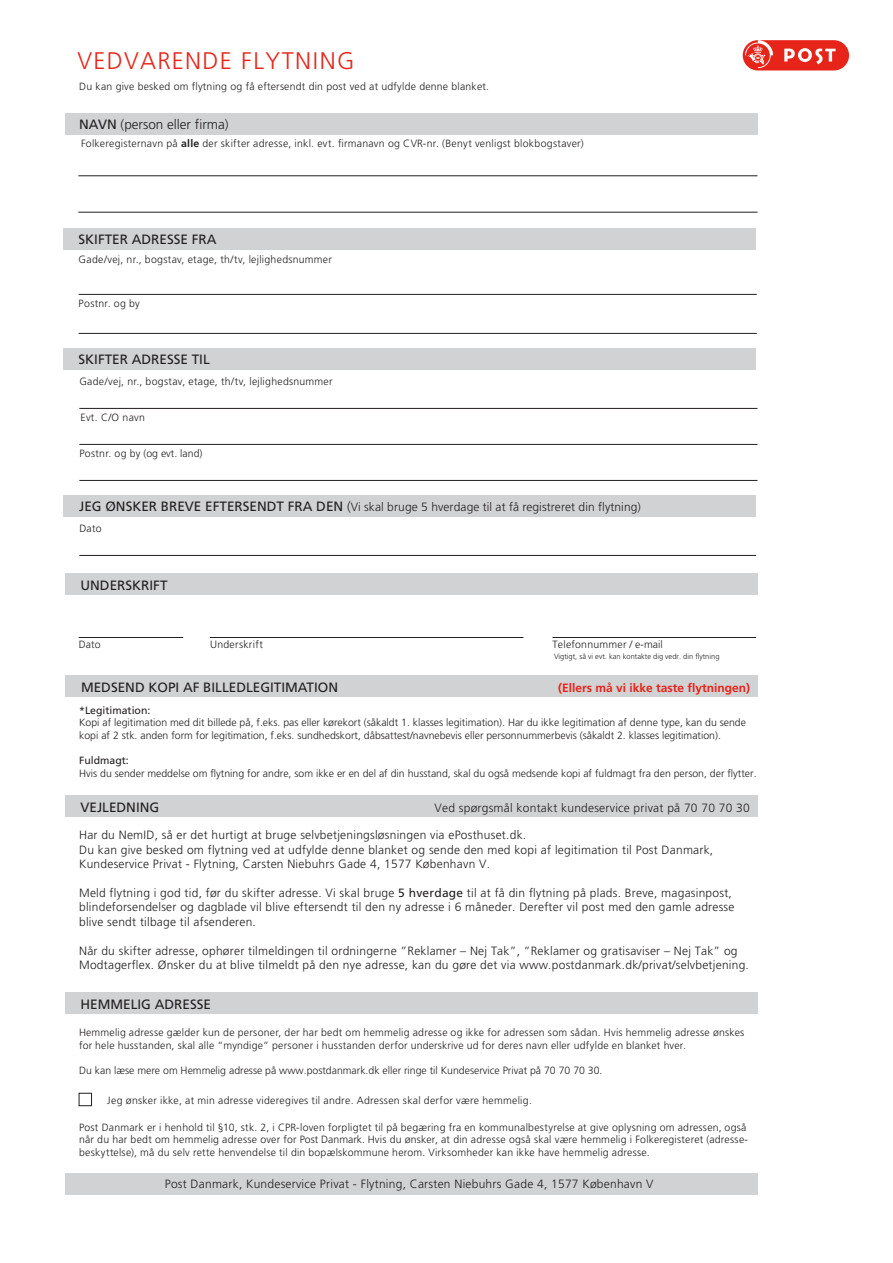
<style>
.page{position:relative;width:893px;height:1263px;background:#fff}
.page>*{position:absolute;margin:0;border:0;box-sizing:border-box;transform-origin:0 0}
.t1{font:300 24px "Frutiger";letter-spacing:.055em;color:#e72419}
.t2{font:13.5px "Frutiger";color:#231f20}
.t3{font:300 13.5px "Frutiger";color:#231f20}
.t4{font:300 12px/14.4px "Frutiger";letter-spacing:.02em;color:#231f20}
.t5{font:700 12px "Frutiger";color:#e72419}
.t6{font:300 10.5px/12.6px "Frutiger";letter-spacing:.02em;color:#231f20}
.t7{font:300 10.5px/12.6px "Frutiger";color:#231f20}
.t8{font:10.5px "Frutiger";color:#231f20}
.t9{font:300 7.5px "Frutiger";color:#231f20}
.s1{font-weight:400}
.s2{font-weight:700}
.s3{font-weight:400;font-size:13.5px}
.s4{font-size:13.5px}
</style>
<div class="page">
<div style="left:743px;top:40px;width:106px;height:30px;background:#e72419;border-radius:15px"></div>
<svg style="left:784px;top:48px;width:52px;height:16px"></svg>
<svg style="left:745px;top:40px;width:28px;height:28px"></svg>
<div style="left:65px;top:796px;width:692px;height:21px;background:#d1d2d4"></div>
<hr style="left:78px;top:176px;width:679px;height:1px;background:#231f20">
<hr style="left:78px;top:212px;width:679px;height:1px;background:#231f20">
<div style="left:65px;top:113px;width:692px;height:21px;background:#d1d2d4"></div>
<div style="left:64px;top:496px;width:692px;height:21px;background:#d1d2d4"></div>
<hr style="left:79px;top:555px;width:677px;height:1px;background:#231f20">
<div style="left:65px;top:992px;width:692px;height:21px;background:#d1d2d4"></div>
<div style="left:79px;top:1093px;width:13px;height:13px;border:1px solid #231f20"></div>
<div style="left:65px;top:676px;width:692px;height:21px;background:#d1d2d4"></div>
<div style="left:63px;top:229px;width:692px;height:21px;background:#d1d2d4"></div>
<hr style="left:79px;top:294px;width:678px;height:1px;background:#231f20">
<hr style="left:79px;top:333px;width:678px;height:1px;background:#231f20">
<div style="left:65px;top:574px;width:692px;height:21px;background:#d1d2d4"></div>
<hr style="left:79px;top:637px;width:104px;height:1px;background:#231f20">
<hr style="left:210px;top:637px;width:313px;height:1px;background:#231f20">
<hr style="left:553px;top:637px;width:203px;height:1px;background:#231f20">
<div style="left:65px;top:1174px;width:692px;height:21px;background:#d1d2d4"></div>
<hr style="left:79px;top:408px;width:678px;height:1px;background:#231f20">
<hr style="left:79px;top:444px;width:678px;height:1px;background:#231f20">
<hr style="left:79px;top:480px;width:678px;height:1px;background:#231f20">
<div style="left:63px;top:349px;width:692px;height:21px;background:#d1d2d4"></div>
<h1 class="t1" style="left:78px;top:47px;width:278px">VEDVARENDE FLYTNING</h1>
<p class="t6" style="left:79px;top:81px;width:411px">Du kan give besked om flytning og få eftersendt din post ved at udfylde denne blanket.</p>
<p class="t3" style="left:79px;top:117px;width:151px"><span class="s1">NAVN</span> (person eller firma)</p>
<p class="t6" style="left:81px;top:137px;width:504px">Folkeregisternavn på <span class="s2">alle</span> der skifter adresse, inkl. evt. firmanavn og CVR-nr. (Benyt venligst blokbogstaver)</p>
<p class="t2" style="left:78px;top:232px;width:140px">SKIFTER ADRESSE FRA</p>
<p class="t6" style="left:79px;top:253px;width:255px">Gade/vej, nr., bogstav, etage, th/tv, lejlighedsnummer</p>
<p class="t6" style="left:79px;top:297px;width:63px">Postnr. og by</p>
<p class="t2" style="left:78px;top:352px;width:133px">SKIFTER ADRESSE TIL</p>
<p class="t6" style="left:79px;top:375px;width:255px">Gade/vej, nr., bogstav, etage, th/tv, lejlighedsnummer</p>
<p class="t6" style="left:80px;top:412px;width:66px">Evt. C/O navn</p>
<p class="t6" style="left:79px;top:447px;width:125px">Postnr. og by (og evt. land)</p>
<p class="t4" style="left:79px;top:500px;width:563px"><span class="s3">JEG ØNSKER BREVE EFTERSENDT FRA DEN</span> <span class="s4">(</span>Vi skal bruge 5 hverdage til at få registreret din flytning)</p>
<p class="t6" style="left:79px;top:522px;width:24px">Dato</p>
<p class="t2" style="left:80px;top:577px;width:89px">UNDERSKRIFT</p>
<p class="t6" style="left:79px;top:638px;width:23px">Dato</p>
<p class="t6" style="left:210px;top:638px;width:54px">Underskrift</p>
<p class="t6" style="left:553px;top:638px;width:112px">Telefonnummer / e-mail</p>
<p class="t9" style="left:554px;top:652px;width:167px">Vigtigt, så vi evt. kan kontakte dig vedr. din flytning</p>
<p class="t2" style="left:81px;top:679px;width:259px">MEDSEND KOPI AF BILLEDLEGITIMATION</p>
<p class="t5" style="left:558px;top:680px;width:194px">(Ellers må vi ikke taste flytningen)</p>
<p class="t8" style="left:79px;top:704px;width:73px">*Legitimation:</p>
<p class="t7" style="left:79px;top:716px;width:668px">Kopi af legitimation med dit billede på, f.eks. pas eller kørekort (såkaldt 1. klasses legitimation). Har du ikke legitimation af denne type, kan du sende kopi af 2 stk. anden form for legitimation, f.eks. sundhedskort, dåbsattest/navnebevis eller personnummerbevis (såkaldt 2. klasses legitimation).</p>
<p class="t8" style="left:79px;top:754px;width:51px">Fuldmagt:</p>
<p class="t7" style="left:79px;top:767px;width:679px">Hvis du sender meddelse om flytning for andre, som ikke er en del af din husstand, skal du også medsende kopi af fuldmagt fra den person, der flytter.</p>
<p class="t2" style="left:80px;top:799px;width:80px">VEJLEDNING</p>
<p class="t4" style="left:435px;top:801px;width:317px">Ved spørgsmål kontakt kundeservice privat på 70 70 70 30</p>
<p class="t4" style="left:79px;top:828px;width:636px">Har du NemID, så er det hurtigt at bruge selvbetjeningsløsningen via ePosthuset.dk.<br>Du kan give besked om flytning ved at udfylde denne blanket og sende den med kopi af legitimation til Post Danmark,<br>Kundeservice Privat - Flytning, Carsten Niebuhrs Gade 4, 1577 København V.</p>
<p class="t4" style="left:79px;top:886px;width:657px">Meld flytning i god tid, før du skifter adresse. Vi skal bruge <span class="s1">5 hverdage</span> til at få din flytning på plads. Breve, magasinpost, blindeforsendelser og dagblade vil blive eftersendt til den ny adresse i 6 måneder. Derefter vil post med den gamle adresse blive sendt tilbage til afsenderen.</p>
<p class="t4" style="left:79px;top:943px;width:671px">Når du skifter adresse, ophører tilmeldingen til ordningerne ”Reklamer – Nej Tak”, ”Reklamer og gratisaviser – Nej Tak” og<br>Modtagerflex. Ønsker du at blive tilmeldt på den nye adresse, kan du gøre det via www.postdanmark.dk/privat/selvbetjening.</p>
<p class="t2" style="left:80px;top:996px;width:132px">HEMMELIG ADRESSE</p>
<p class="t6" style="left:79px;top:1026px;width:667px">Hemmelig adresse gælder kun de personer, der har bedt om hemmelig adresse og ikke for adressen som sådan. Hvis hemmelig adresse ønskes for hele husstanden, skal alle “myndige” personer i husstanden derfor underskrive ud for deres navn eller udfylde en blanket hver.</p>
<p class="t7" style="left:79px;top:1064px;width:525px">Du kan læse mere om Hemmelig adresse på www.postdanmark.dk eller ringe til Kundeservice Privat på 70 70 70 30.</p>
<p class="t6" style="left:107px;top:1094px;width:426px">Jeg ønsker ikke, at min adresse videregives til andre. Adressen skal derfor være hemmelig.</p>
<p class="t6" style="left:79px;top:1121px;width:670px">Post Danmark er i henhold til §10, stk. 2, i CPR-loven forpligtet til på begæring fra en kommunalbestyrelse at give oplysning om adressen, også når du har bedt om hemmelig adresse over for Post Danmark. Hvis du ønsker, at din adresse også skal være hemmelig i Folkeregisteret (adresse&shy;beskyttelse), må du selv rette henvendelse til din bopælskommune herom. Virksomheder kan ikke have hemmelig adresse.</p>
<p class="t4" style="left:165px;top:1177px;width:490px">Post Danmark, Kundeservice Privat - Flytning, Carsten Niebuhrs Gade 4, 1577 København V</p>
</div>
